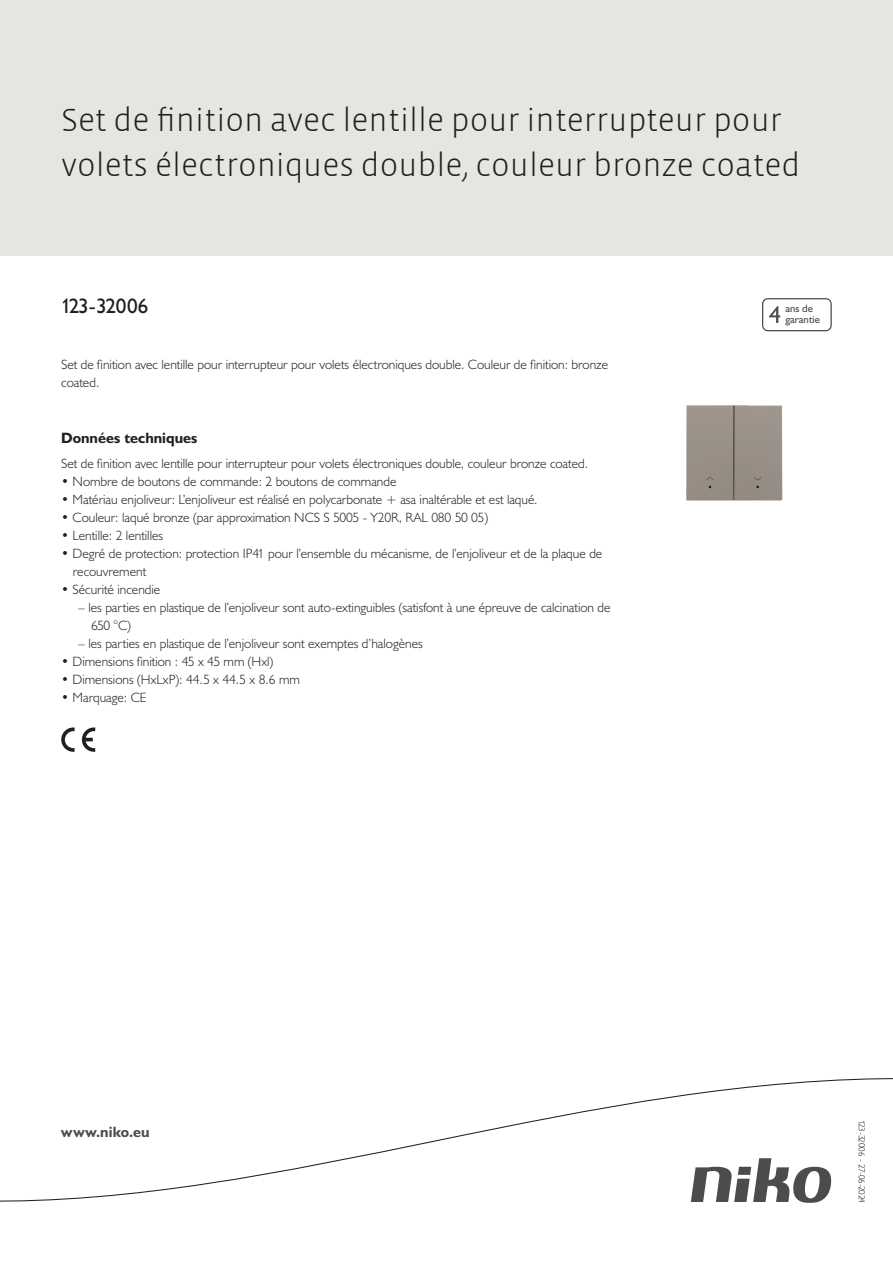
<style>
.page{position:relative;width:893px;height:1263px;background:#fff}
.page>*{position:absolute;margin:0;border:0;box-sizing:border-box;transform-origin:0 0}
.Title_datasheets{font:300 33px/45px "Vista Sans";color:#231f20}
.Article_number{font:21px "Humanist 521 BT";letter-spacing:-.03em;color:#231f20}
.Titles_parts{font:700 15px "Humanist 521 BT";color:#231f20}
.titel_afbeelding{font:700 15px "Humanist 521 BT";letter-spacing:.005em;color:#4b4c4d}
.USP_Bullets{font:300 13.5px/18px "Humanist 521 BT";color:#231f20}
.Platte_tekst_CAB{font:300 13.5px/18px "Humanist 521 BT";color:#231f20}
.USP_Bullets_level_2{font:300 13.5px/18px "Humanist 521 BT";color:#231f20}
.t1{font:10.8px/10.8px "Humanist 521 BT";color:#4b4c4d}
.Revision{font:300 9px "Humanist 521 BT";letter-spacing:-.03em;color:#231f20}
</style>
<div class="page">
<div style="left:0;top:0;width:893px;height:255px;background:#e6e6e0"></div>
<svg style="left:82px;top:727px;width:13px;height:25px"></svg>
<svg style="left:61px;top:727px;width:14px;height:25px"></svg>
<svg style="left:762px;top:298px;width:70px;height:33px"></svg>
<svg style="left:0;top:1078px;width:893px;height:125px"></svg>
<img style="left:686px;top:405px;width:97px;height:96px">
<p class="Title_datasheets" style="left:61px;top:98px;width:741px">Set de finition avec lentille pour interrupteur pour volets électroniques double, couleur bronze coated</p>
<p class="Article_number" style="left:61px;top:293px;width:89px">123-32006</p>
<p class="t1" style="left:785px;top:303px;width:36px">ans de garantie</p>
<p class="Platte_tekst_CAB" style="left:61px;top:355px;width:548px">Set de finition avec lentille pour interrupteur pour volets électroniques double. Couleur de finition: bronze coated.</p>
<p class="Titles_parts" style="left:61px;top:429px;width:138px">Données techniques</p>
<p class="Platte_tekst_CAB" style="left:61px;top:454px;width:528px">Set de finition avec lentille pour interrupteur pour volets électroniques double, couleur bronze coated.</p>
<p class="USP_Bullets" style="left:61px;top:472px;width:337px">• Nombre de boutons de commande: 2 boutons de commande</p>
<p class="USP_Bullets" style="left:61px;top:490px;width:478px">• Matériau enjoliveur: L’enjoliveur est réalisé en polycarbonate + asa inaltérable et est laqué.</p>
<p class="USP_Bullets" style="left:61px;top:508px;width:428px">• Couleur: laqué bronze (par approximation NCS S 5005 - Y20R, RAL 080 50 05)</p>
<p class="USP_Bullets" style="left:61px;top:526px;width:104px">• Lentille: 2 lentilles</p>
<p class="USP_Bullets" style="left:73px;top:544px;width:531px;text-indent:-12px">• Degré de protection: protection IP41 pour l’ensemble du mécanisme, de l’enjoliveur et de la plaque de recouvrement</p>
<p class="USP_Bullets" style="left:61px;top:580px;width:101px">• Sécurité incendie</p>
<p class="USP_Bullets_level_2" style="left:91px;top:598px;width:521px;text-indent:-13px">– les parties en plastique de l’enjoliveur sont auto-extinguibles (satisfont à une épreuve de calcination de<br>650 °C)</p>
<p class="USP_Bullets_level_2" style="left:78px;top:634px;width:346px">– les parties en plastique de l’enjoliveur sont exemptes d’halogènes</p>
<p class="USP_Bullets" style="left:61px;top:652px;width:214px">• Dimensions finition : 45 x 45 mm (Hxl)</p>
<p class="USP_Bullets" style="left:61px;top:670px;width:240px">• Dimensions (HxLxP): 44.5 x 44.5 x 8.6 mm</p>
<p class="USP_Bullets" style="left:61px;top:688px;width:87px">• Marquage: CE</p>
<p class="titel_afbeelding" style="left:61px;top:1122px;width:90px">www.niko.eu</p>
<p class="Revision" style="left:868px;top:1120px;width:84px;rotate:90deg">123-32006 - 27-06-2024</p>
</div>
